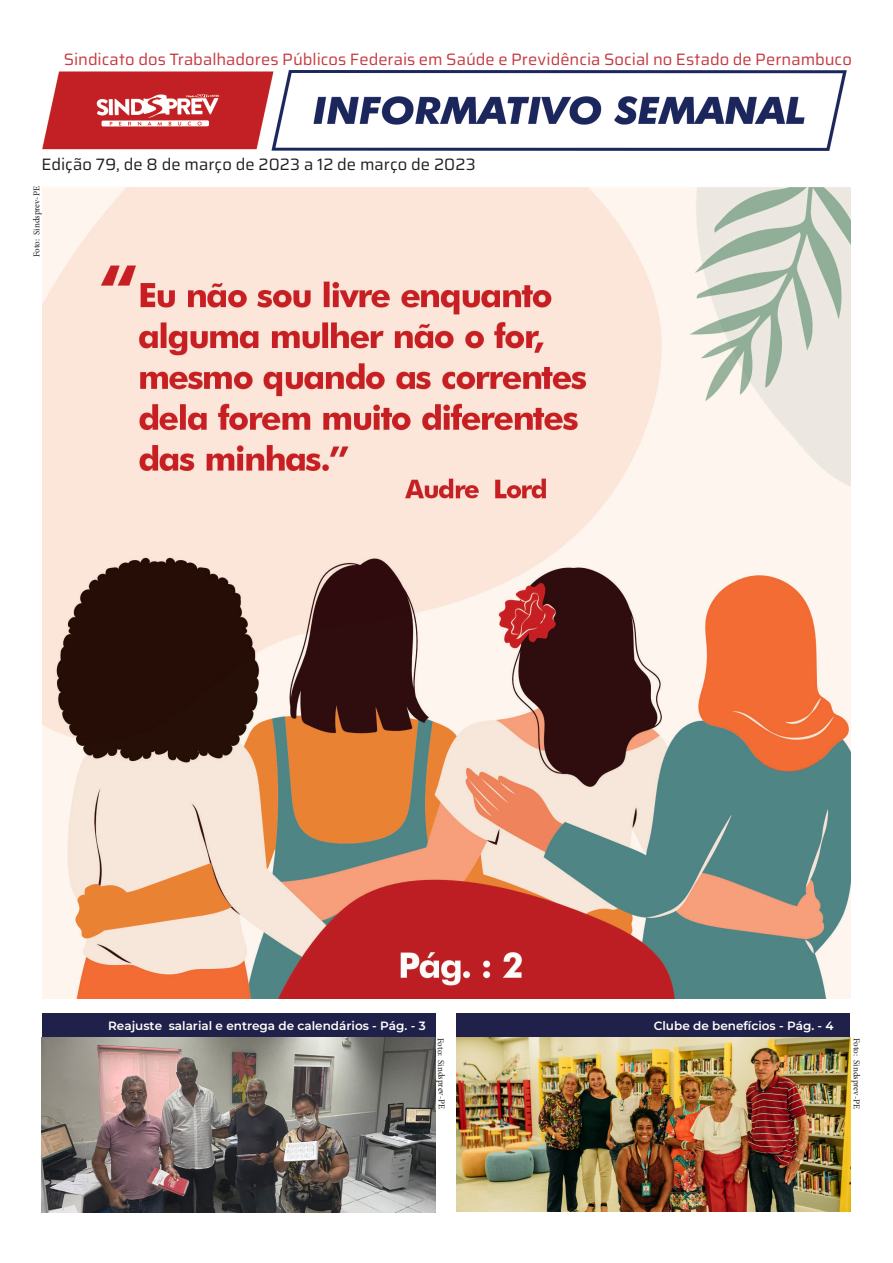
<style>
.page{position:relative;width:893px;height:1263px;background:#fff}
.page>*{position:absolute;margin:0;border:0;box-sizing:border-box;transform-origin:0 0}
.Matéria_-_Texto{font:100 16.5px "Saira";color:#c53b41}
.Matéria_-_Texto-2{font:100 16.5px "Saira";letter-spacing:.005em;color:#231f20}
.Matéria_-_Subtítulo{font:600 12px "Montserrat";color:#fffefc}
.t1{font:9px "Minion Pro";letter-spacing:-.005em;color:#231f20}
</style>
<div class="page">
<img style="left:43px;top:70px;width:803px;height:80px">
<div style="left:457px;top:1014px;width:393px;height:24px;background:#20214b"></div>
<div style="left:42px;top:1014px;width:393px;height:24px;background:#20214b"></div>
<img style="left:42px;top:1038px;width:393px;height:174px">
<img style="left:457px;top:1038px;width:393px;height:174px">
<img style="left:43px;top:187px;width:807px;height:811px">
<p class="Matéria_-_Texto" style="left:64px;top:46px;width:790px">Sindicato dos Trabalhadores Públicos Federais em Saúde e Previdência Social no Estado de Pernambuco</p>
<p class="Matéria_-_Texto-2" style="left:41px;top:151px;width:436px">Edição 79, de 8 de março de 2023 a 12 de março de 2023</p>
<p class="t1" style="left:30px;top:257px;width:73px;rotate:-90deg">Foto: Sindsprev-PE</p>
<p class="Matéria_-_Subtítulo" style="left:108px;top:1017px;width:319px">Reajuste salarial e entrega de calendários - Pág. - 3</p>
<p class="Matéria_-_Subtítulo" style="left:654px;top:1018px;width:181px">Clube de benefícios - Pág. - 4</p>
<p class="t1" style="left:447px;top:1037px;width:73px;rotate:89deg">Foto: Sindsprev-PE</p>
<p class="t1" style="left:863px;top:1037px;width:73px;rotate:90deg">Foto: Sindsprev-PE</p>
</div>
